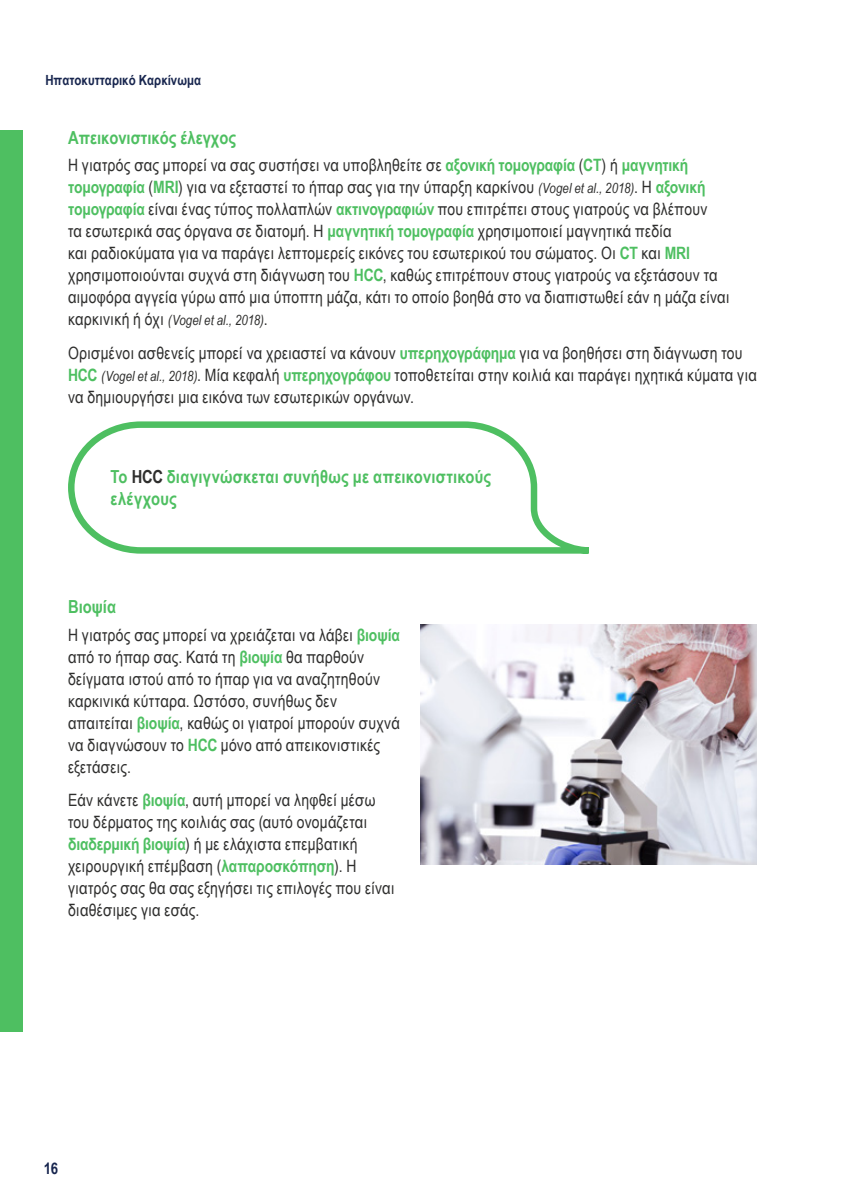
<style>
.page{position:relative;width:842px;height:1191px;background:#fff}
.page>*{position:absolute;margin:0;border:0;box-sizing:border-box;transform-origin:0 0}
.PG-BODY{font:700 18px/22px "Arial Narrow";letter-spacing:.015em;color:#4ebf61}
.PG_BODY_SUBTITLE{font:700 18px "Arial Narrow";color:#4ebf61}
.PG-BODY-2{font:17px/22px "Arial Narrow";letter-spacing:.015em;color:#2e2e2d}
.t1{font:700 16px "Arial Narrow";color:#17254e}
.PG-BODY-3{font:italic 14px "Arial Narrow";letter-spacing:.005em;color:#2e2e2d}
.t2{font:700 14px "Arial Narrow";color:#17254e}
.s1{font-weight:700;color:#4ebf61}
.s2{font-style:italic;font-size:14px}
.s3{font-style:normal;font-size:17px}
.s4{color:#2e2e2d}
</style>
<div class="page">
<div style="left:0;top:130px;width:23px;height:902px;background:#4ebf61"></div>
<svg style="left:68px;top:421px;width:521px;height:133px"></svg>
<img style="left:421px;top:624px;width:336px;height:240px">
<p class="t2" style="left:45px;top:70px;width:157px">Ηπατοκυτταρικό Καρκίνωμα</p>
<p class="PG_BODY_SUBTITLE" style="left:68px;top:124px;width:170px">Απεικονιστικός έλεγχος</p>
<p class="PG-BODY-2" style="left:68px;top:154px;width:663px">Η γιατρός σας μπορεί να σας συστήσει να υποβληθείτε σε <span class="s1">αξονική τομογραφία</span> (<span class="s1">CT</span>) ή <span class="s1">μαγνητική τομογραφία</span> (<span class="s1">MRI</span>) για να εξεταστεί το ήπαρ σας για την ύπαρξη καρκίνου <span class="s2">(Vogel et al., 2018)</span>. Η <span class="s1">αξονική τομογραφία</span> είναι ένας τύπος πολλαπλών <span class="s1">ακτινογραφιών</span> που επιτρέπει στους γιατρούς να βλέπουν<br>τα εσωτερικά σας όργανα σε διατομή. Η <span class="s1">μαγνητική τομογραφία</span> χρησιμοποιεί μαγνητικά πεδία<br>και ραδιοκύματα για να παράγει λεπτομερείς εικόνες του εσωτερικού του σώματος. Οι <span class="s1">CT</span> και <span class="s1">MRI </span>χρησιμοποιούνται συχνά στη διάγνωση του <span class="s1">HCC</span>, καθώς επιτρέπουν στους γιατρούς να εξετάσουν τα αιμοφόρα αγγεία γύρω από μια ύποπτη μάζα, κάτι το οποίο βοηθά στο να διαπιστωθεί εάν η μάζα είναι</p>
<p class="PG-BODY-3" style="left:68px;top:310px;width:201px"><span class="s3">καρκινική ή όχι</span> (Vogel et al., 2018)<span class="s3">.</span></p>
<p class="PG-BODY-2" style="left:68px;top:341px;width:690px">Ορισμένοι ασθενείς μπορεί να χρειαστεί να κάνουν <span class="s1">υπερηχογράφημα</span> για να βοηθήσει στη διάγνωση του<br><span class="s1">HCC</span> <span class="s2">(Vogel et al., 2018)</span>. Μία κεφαλή <span class="s1">υπερηχογράφου</span> τοποθετείται στην κοιλιά και παράγει ηχητικά κύματα για να δημιουργήσει μια εικόνα των εσωτερικών οργάνων.</p>
<p class="PG-BODY" style="left:111px;top:465px;width:382px">Το <span class="s4">HCC</span> διαγιγνώσκεται συνήθως με απεικονιστικούς ελέγχους</p>
<p class="PG_BODY_SUBTITLE" style="left:68px;top:593px;width:50px">Βιοψία</p>
<p class="PG-BODY-2" style="left:68px;top:623px;width:333px">Η γιατρός σας μπορεί να χρειάζεται να λάβει <span class="s1">βιοψία </span>από το ήπαρ σας. Κατά τη <span class="s1">βιοψία</span> θα παρθούν δείγματα ιστού από το ήπαρ για να αναζητηθούν καρκινικά κύτταρα. Ωστόσο, συνήθως δεν απαιτείται <span class="s1">βιοψία</span>, καθώς οι γιατροί μπορούν συχνά να διαγνώσουν το <span class="s1">HCC</span> μόνο από απεικονιστικές εξετάσεις.</p>
<p class="PG-BODY-2" style="left:68px;top:788px;width:328px">Εάν κάνετε <span class="s1">βιοψία</span>, αυτή μπορεί να ληφθεί μέσω του δέρματος της κοιλιάς σας (αυτό ονομάζεται <span class="s1">διαδερμική βιοψία</span>) ή με ελάχιστα επεμβατική χειρουργική επέμβαση (<span class="s1">λαπαροσκόπηση</span>). Η γιατρός σας θα σας εξηγήσει τις επιλογές που είναι διαθέσιμες για εσάς.</p>
<p class="t1" style="left:44px;top:1156px;width:16px">16</p>
</div>
